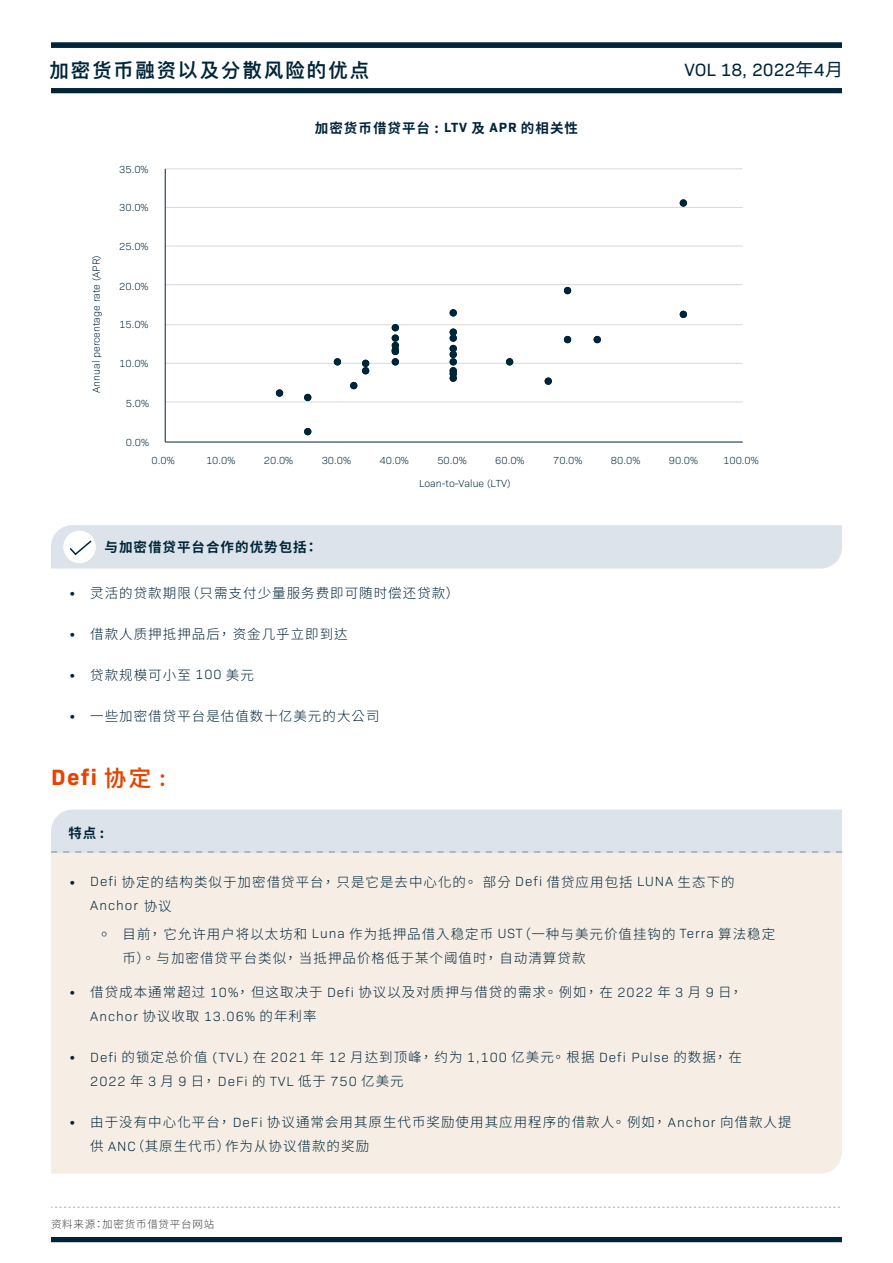
<style>
.page{position:relative;width:893px;height:1263px;background:#fff}
.page>*{position:absolute;margin:0;border:0;box-sizing:border-box;transform-origin:0 0}
.t1{font:700 22.5px "Bio Sans";color:#e74300}
.t2{font:600 19.5px "Ping Fang SC";letter-spacing:.1em;color:#002539}
.t3{font:18px "Bio Sans";color:#002539}
.t4{font:300 13.5px/23.4px "Noto Sans CJ Ktc";letter-spacing:.075em;color:#002539}
.t5{font:300 13.5px/24px "Bio Sans";letter-spacing:.075em;color:#002539}
.t6{font:700 13.5px "Noto Sans CJ Ktc";letter-spacing:.075em;color:#002539}
.t7{font:300 10.5px "Noto Sans CJ Ktc";letter-spacing:.075em;color:#3e3e3f}
.t8{font:300 10.35px "Bio Sans";color:#002539}
.s1{font-family:"Noto Sans CJ Ktc"}
.s2{font-family:"Bio Sans"}
.s3{font-family:"Josefin Sans";font-weight:600}
.s4{font-family:"Ping Fang HK";font-weight:600}
</style>
<div class="page">
<div style="left:51px;top:1237px;width:791px;height:5px;background:#002539"></div>
<div style="left:51px;top:88px;width:791px;height:5px;background:#002539"></div>
<div style="left:51px;top:853px;width:791px;height:321px;background:#f6eee5"></div>
<div style="left:51px;top:809px;width:791px;height:44px;background:#dce3ea"></div>
<div style="left:51px;top:43px;width:791px;height:5px;background:#002539"></div>
<svg style="left:52px;top:1206px;width:787px;height:2px"></svg>
<hr style="left:165px;top:402px;width:578px;height:1px;background:#dad9d8">
<hr style="left:165px;top:363px;width:578px;height:1px;background:#dad9d8">
<hr style="left:165px;top:324px;width:578px;height:1px;background:#dad9d8">
<hr style="left:165px;top:284px;width:578px;height:1px;background:#dad9d8">
<hr style="left:165px;top:246px;width:578px;height:1px;background:#dad9d8">
<hr style="left:165px;top:207px;width:578px;height:1px;background:#dad9d8">
<hr style="left:165px;top:168px;width:578px;height:1px;background:#dad9d8">
<hr style="left:165px;top:169px;width:1px;height:273px;background:#002539">
<hr style="left:165px;top:442px;width:578px;height:1px;background:#002539">
<div style="left:450px;top:345px;width:7px;height:7px;border:1px solid #002539;border-radius:50%"></div>
<div style="left:362px;top:360px;width:7px;height:7px;border:1px solid #002539;border-radius:50%"></div>
<svg style="left:680px;top:200px;width:5px;height:6px"></svg>
<div style="left:680px;top:199px;width:7px;height:8px;border:1px solid #002539;border-radius:50%"></div>
<div style="left:564px;top:287px;width:7px;height:7px;border:1px solid #002539;border-radius:50%"></div>
<svg style="left:450px;top:310px;width:6px;height:6px"></svg>
<div style="left:450px;top:309px;width:7px;height:7px;border:1px solid #002539;border-radius:50%"></div>
<div style="left:450px;top:367px;width:7px;height:7px;border:1px solid #002539;border-radius:50%"></div>
<svg style="left:351px;top:383px;width:6px;height:6px"></svg>
<div style="left:350px;top:382px;width:7px;height:7px;border:1px solid #002539;border-radius:50%"></div>
<svg style="left:305px;top:429px;width:6px;height:6px"></svg>
<div style="left:304px;top:428px;width:7px;height:7px;border:1px solid #002539;border-radius:50%"></div>
<div style="left:564px;top:336px;width:7px;height:7px;border:1px solid #002539;border-radius:50%"></div>
<div style="left:450px;top:351px;width:7px;height:7px;border:1px solid #002539;border-radius:50%"></div>
<svg style="left:363px;top:360px;width:6px;height:14px"></svg>
<div style="left:362px;top:367px;width:7px;height:7px;border:1px solid #002539;border-radius:50%"></div>
<svg style="left:278px;top:391px;width:3px;height:4px"></svg>
<div style="left:276px;top:389px;width:7px;height:8px;border:1px solid #002539;border-radius:50%"></div>
<div style="left:450px;top:375px;width:7px;height:7px;border:1px solid #002539;border-radius:50%"></div>
<svg style="left:680px;top:311px;width:6px;height:6px"></svg>
<div style="left:680px;top:311px;width:7px;height:7px;border:1px solid #002539;border-radius:50%"></div>
<div style="left:450px;top:329px;width:7px;height:7px;border:1px solid #002539;border-radius:50%"></div>
<svg style="left:507px;top:359px;width:6px;height:6px"></svg>
<div style="left:506px;top:358px;width:7px;height:7px;border:1px solid #002539;border-radius:50%"></div>
<div style="left:450px;top:358px;width:7px;height:7px;border:1px solid #002539;border-radius:50%"></div>
<div style="left:392px;top:358px;width:7px;height:7px;border:1px solid #002539;border-radius:50%"></div>
<svg style="left:334px;top:359px;width:6px;height:6px"></svg>
<div style="left:334px;top:358px;width:7px;height:7px;border:1px solid #002539;border-radius:50%"></div>
<svg style="left:594px;top:337px;width:6px;height:6px"></svg>
<div style="left:594px;top:336px;width:7px;height:7px;border:1px solid #002539;border-radius:50%"></div>
<div style="left:450px;top:370px;width:7px;height:7px;border:1px solid #002539;border-radius:50%"></div>
<svg style="left:305px;top:394px;width:6px;height:6px"></svg>
<div style="left:304px;top:394px;width:7px;height:7px;border:1px solid #002539;border-radius:50%"></div>
<div style="left:392px;top:348px;width:7px;height:7px;border:1px solid #002539;border-radius:50%"></div>
<div style="left:392px;top:346px;width:7px;height:8px;background:#002539;border:1px solid #002539;border-radius:50%"></div>
<div style="left:392px;top:346px;width:7px;height:7px;border:1px solid #002539;border-radius:50%"></div>
<div style="left:392px;top:342px;width:7px;height:7px;border:1px solid #002539;border-radius:50%"></div>
<div style="left:392px;top:334px;width:7px;height:8px;background:#314f5f;border:1px solid #002539;border-radius:50%"></div>
<div style="left:392px;top:335px;width:7px;height:7px;border:1px solid #002539;border-radius:50%"></div>
<svg style="left:392px;top:325px;width:6px;height:40px"></svg>
<div style="left:392px;top:324px;width:7px;height:7px;border:1px solid #002539;border-radius:50%"></div>
<svg style="left:450px;top:329px;width:6px;height:52px"></svg>
<div style="left:450px;top:335px;width:7px;height:7px;border:1px solid #002539;border-radius:50%"></div>
<svg style="left:545px;top:378px;width:6px;height:6px"></svg>
<div style="left:545px;top:378px;width:7px;height:7px;border:1px solid #002539;border-radius:50%"></div>
<div style="left:51px;top:525px;width:791px;height:43px;background:#dce3ea"></div>
<svg style="left:102px;top:931px;width:5px;height:6px"></svg>
<p class="t2" style="left:50px;top:58px;width:321px">加密货币融资以及分散风险的优点</p>
<p class="t3" style="left:684px;top:56px;width:160px">VOL 18, 2022<span class="s1">年</span>4<span class="s1">月</span></p>
<p class="t8" style="left:89px;top:393px;width:139px;rotate:-90deg">Annual percentage rate (APR)</p>
<p class="t8" style="left:119px;top:162px;width:31px">35.0%</p>
<p class="t8" style="left:119px;top:200px;width:31px">30.0%</p>
<p class="t8" style="left:119px;top:239px;width:31px">25.0%</p>
<p class="t8" style="left:119px;top:279px;width:31px">20.0%</p>
<p class="t8" style="left:119px;top:317px;width:31px">15.0%</p>
<p class="t8" style="left:119px;top:356px;width:31px">10.0%</p>
<p class="t8" style="left:126px;top:396px;width:25px">5.0%</p>
<p class="t8" style="left:126px;top:435px;width:25px">0.0%</p>
<p class="t6" style="left:315px;top:120px;width:265px">加密货币借贷平台 : <span class="s2">LTV</span> 及 <span class="s2">APR</span> 的相关性</p>
<p class="t8" style="left:152px;top:452px;width:25px">0.0%</p>
<p class="t8" style="left:206px;top:452px;width:31px">10.0%</p>
<p class="t8" style="left:264px;top:452px;width:31px">20.0%</p>
<p class="t8" style="left:322px;top:452px;width:31px">30.0%</p>
<p class="t8" style="left:380px;top:452px;width:31px">40.0%</p>
<p class="t8" style="left:437px;top:452px;width:31px">50.0%</p>
<p class="t8" style="left:495px;top:452px;width:31px">60.0%</p>
<p class="t8" style="left:553px;top:452px;width:31px">70.0%</p>
<p class="t8" style="left:611px;top:452px;width:31px">80.0%</p>
<p class="t8" style="left:669px;top:452px;width:31px">90.0%</p>
<p class="t8" style="left:723px;top:452px;width:37px">100.0%</p>
<p class="t8" style="left:419px;top:475px;width:93px">Loan-to-Value (LTV)</p>
<p class="t6" style="left:105px;top:539px;width:215px">与加密借贷平台合作的优势包括：</p>
<p class="t4" style="left:69px;top:581px;width:392px"><span class="s3">•</span> 灵活的贷款期限（只需支付少量服务费即可随时偿还贷款）</p>
<p class="t4" style="left:69px;top:622px;width:280px"><span class="s3">•</span> 借款人质押抵押品后， 资金几乎立即到达</p>
<p class="t4" style="left:69px;top:663px;width:186px"><span class="s3">•</span> 贷款规模可小至 <span class="s2">100</span> 美元</p>
<p class="t4" style="left:69px;top:704px;width:312px"><span class="s3">•</span> 一些加密借贷平台是估值数十亿美元的大公司</p>
<p class="t1" style="left:51px;top:760px;width:116px">Defi <span class="s4">协定 :</span></p>
<p class="t6" style="left:68px;top:825px;width:37px">特点:</p>
<p class="t4" style="left:90px;top:870px;width:646px;text-indent:-21px"><span class="s3">•</span> <span class="s2">Defi</span> 协定的结构类似于加密借贷平台， 只是它是去中心化的。 部分 <span class="s2">Defi</span> 借贷应用包括 <span class="s2">LUNA</span> 生态下的<br><span class="s2">Anchor</span> 协议</p>
<p class="t4" style="left:123px;top:922px;width:654px;line-height:24px;text-indent:-21px"><span class="s3">•</span> 目前， 它允许用户将以太坊和 <span class="s2">Luna</span> 作为抵押品借入稳定币 <span class="s2">UST</span>（一种与美元价值挂钩的 <span class="s2">Terra</span> 算法稳定币）。 与加密借贷平台类似， 当抵押品价格低于某个阈值时， 自动清算贷款</p>
<p class="t4" style="left:90px;top:981px;width:654px;text-indent:-21px"><span class="s3">•</span> 借贷成本通常超过 <span class="s2">10%</span>， 但这取决于 <span class="s2">Defi</span> 协议以及对质押与借贷的需求。 例如， 在 <span class="s2">2022</span> 年 <span class="s2">3</span> 月 <span class="s2">9</span> 日，<br><span class="s2">Anchor</span> 协议收取 <span class="s2">13.06%</span> 的年利率</p>
<p class="t5" style="left:90px;top:1044px;width:653px;text-indent:-21px"><span class="s3">•</span> Defi <span class="s1">的锁定总价值</span> (TVL) <span class="s1">在</span> 2021 <span class="s1">年</span> 12 <span class="s1">月达到顶峰， 约为</span> 1,100 <span class="s1">亿美元。 根据</span> Defi Pulse <span class="s1">的数据， 在<br></span>2022 <span class="s1">年</span> 3 <span class="s1">月</span> 9 <span class="s1">日，</span> DeFi <span class="s1">的</span> TVL <span class="s1">低于</span> 750 <span class="s1">亿美元</span></p>
<p class="t4" style="left:90px;top:1111px;width:703px;line-height:24px;text-indent:-21px"><span class="s3">•</span> 由于没有中心化平台， <span class="s2">DeFi</span> 协议通常会用其原生代币奖励使用其应用程序的借款人。 例如， <span class="s2">Anchor</span> 向借款人提供 <span class="s2">ANC</span>（其原生代币）作为从协议借款的奖励</p>
<p class="t7" style="left:51px;top:1218px;width:165px">资料来源：加密货币借贷平台网站</p>
</div>
